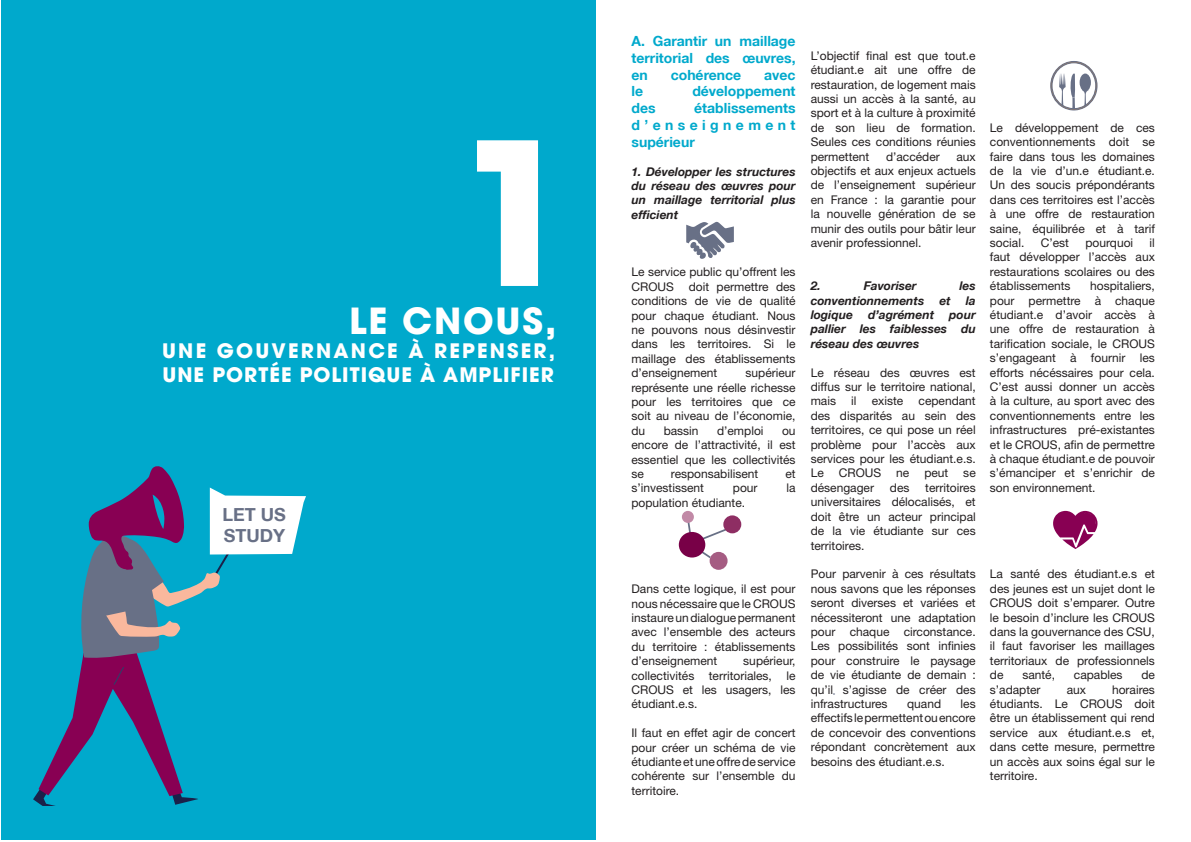
<style>
.page{position:relative;width:1191px;height:842px;background:#fff}
.page>*{position:absolute;margin:0;border:0;box-sizing:border-box;transform-origin:0 0}
.t1{font:700 36px "Avant Garde LT";letter-spacing:.05em;color:#fff}
.t2{font:700 20px/24px "Avant Garde LT";letter-spacing:.05em;color:#fff}
.t3{font:700 18px/21.6px "Helvetica Neue LT";color:#687086}
.t4{font:700 14px/16.8px "Helvetica Neue LT";color:#00a9cc;text-align:justify}
.t5{font:12px/14.4px "Helvetica Neue";color:#231f20;text-align:justify}
.t6{font:italic 700 12px/14.4px "Helvetica Neue LT";color:#231f20;text-align:justify}
</style>
<div class="page">
<div style="left:1px;top:0;width:594px;height:840px;background:#00a9cc"></div>
<svg style="left:477px;top:140px;width:61px;height:146px"></svg>
<svg style="left:33px;top:466px;width:273px;height:340px"></svg>
<svg style="left:1053px;top:511px;width:44px;height:38px"></svg>
<svg style="left:1050px;top:61px;width:48px;height:50px"></svg>
<svg style="left:686px;top:221px;width:48px;height:38px"></svg>
<svg style="left:686px;top:519px;width:43px;height:41px"></svg>
<div style="left:709px;top:552px;width:18px;height:18px;background:#a55c82;border-radius:50%"></div>
<div style="left:679px;top:532px;width:26px;height:25px;background:#780047;border-radius:50%"></div>
<div style="left:723px;top:515px;width:18px;height:18px;background:#8e2e63;border-radius:50%"></div>
<div style="left:682px;top:511px;width:12px;height:12px;background:#c189a6;border-radius:50%"></div>
<h1 class="t1" style="left:349px;top:298px;width:209px">LE CNOUS,</h1>
<h2 class="t2" style="left:162px;top:339px;width:394px">UNE GOUVERNANCE À REPENSER,<br>UNE PORTÉE POLITIQUE À AMPLIFIER</h2>
<h3 class="t3" style="left:222px;top:503px;width:65px">LET US<br>STUDY</h3>
<p class="t4" style="left:631px;top:32px;width:166px">A. Garantir un maillage territorial des œuvres, en</p>
<p class="t4" style="left:670px;top:66px;width:72px">cohérence</p>
<p class="t4" style="left:764px;top:66px;width:33px">avec</p>
<p class="t4" style="left:631px;top:83px;width:13px">le</p>
<p class="t4" style="left:692px;top:83px;width:105px">développement</p>
<p class="t4" style="left:631px;top:99px;width:26px">des</p>
<p class="t4" style="left:631px;top:99px;width:165px;text-indent:63px">établissements d’enseignement supérieur</p>
<p class="t6" style="left:631px;top:164px;width:166px">1. Développer les structures du réseau des œuvres pour un maillage territorial plus efficient</p>
<p class="t5" style="left:631px;top:265px;width:166px">Le service public qu’offrent les CROUS doit permettre des conditions de vie de qualité pour chaque étudiant. Nous ne pouvons nous désinvestir dans les territoires. Si le maillage des établissements d’enseignement</p>
<p class="t5" style="left:631px;top:366px;width:166px;text-indent:114px">supérieur représente une réelle richesse pour les territoires que ce soit au niveau de l’économie, du</p>
<p class="t5" style="left:663px;top:423px;width:36px">bassin</p>
<p class="t5" style="left:717px;top:423px;width:48px">d’emploi</p>
<p class="t5" style="left:631px;top:423px;width:166px;text-indent:150px">ou encore de l’attractivité, il est essentiel que les collectivités se</p>
<p class="t5" style="left:671px;top:466px;width:89px">responsabilisent</p>
<p class="t5" style="left:785px;top:466px;width:12px">et</p>
<p class="t5" style="left:631px;top:481px;width:74px">s’investissent</p>
<p class="t5" style="left:733px;top:481px;width:26px">pour</p>
<p class="t5" style="left:786px;top:481px;width:11px">la</p>
<p class="t5" style="left:631px;top:495px;width:115px">population étudiante.</p>
<p class="t5" style="left:631px;top:582px;width:166px">Dans cette logique, il est pour nous nécessaire que le CROUS instaure un dialogue permanent avec l’ensemble des acteurs du territoire : établissements d’enseignement</p>
<p class="t5" style="left:631px;top:654px;width:166px;text-indent:112px">supérieur, collectivités territoriales, le CROUS et les usagers, les étudiant.e.s.</p>
<p class="t5" style="left:631px;top:726px;width:166px">Il faut en effet agir de concert pour créer un schéma de vie étudiante et une offre de service cohérente sur l’ensemble du territoire.</p>
<p class="t5" style="left:810px;top:48px;width:166px">L’objectif final est que tout.e étudiant.e ait une offre de restauration, de logement mais aussi un accès à la santé, au sport et à la culture à proximité de son lieu de formation.<br>Seules ces conditions réunies permettent</p>
<p class="t5" style="left:886px;top:149px;width:55px">d’accéder</p>
<p class="t5" style="left:810px;top:149px;width:166px;text-indent:146px">aux objectifs et aux enjeux actuels de l’enseignement supérieur en France : la garantie pour la nouvelle génération de se munir des outils pour bâtir leur avenir professionnel.</p>
<p class="t6" style="left:810px;top:278px;width:12px">2.</p>
<p class="t6" style="left:863px;top:278px;width:54px">Favoriser</p>
<p class="t6" style="left:959px;top:278px;width:18px">les</p>
<p class="t6" style="left:810px;top:293px;width:115px">conventionnements</p>
<p class="t6" style="left:939px;top:293px;width:13px">et</p>
<p class="t6" style="left:965px;top:293px;width:11px">la</p>
<p class="t6" style="left:810px;top:307px;width:44px">logique</p>
<p class="t6" style="left:868px;top:307px;width:67px">d’agrément</p>
<p class="t6" style="left:810px;top:307px;width:166px;text-indent:139px">pour pallier les faiblesses du réseau des œuvres</p>
<p class="t5" style="left:810px;top:365px;width:166px">Le réseau des œuvres est diffus sur le territoire national, mais</p>
<p class="t5" style="left:810px;top:394px;width:166px;text-indent:108px">cependant des disparités au sein des territoires, ce qui pose un réel problème pour l’accès aux services pour les étudiant.e.s.<br>Le CROUS ne peut se désengager</p>
<p class="t5" style="left:851px;top:394px;width:7px">il</p>
<p class="t5" style="left:872px;top:394px;width:33px">existe</p>
<p class="t5" style="left:810px;top:480px;width:166px;text-indent:115px">territoires universitaires délocalisés, et doit être un acteur principal de la vie étudiante sur ces territoires.</p>
<p class="t5" style="left:810px;top:567px;width:166px">Pour parvenir à ces résultats nous savons que les réponses seront diverses et variées et nécessiteront une adaptation pour chaque circonstance.<br>Les possibilités sont infinies pour construire le paysage de vie étudiante de demain : qu’il s’agisse de créer des infrastructures</p>
<p class="t5" style="left:890px;top:480px;width:21px">des</p>
<p class="t5" style="left:810px;top:696px;width:166px;text-indent:150px">les effectifs le permettent ou encore de concevoir des conventions répondant concrètement aux besoins des étudiant.e.s.</p>
<p class="t5" style="left:907px;top:696px;width:36px">quand</p>
<p class="t5" style="left:990px;top:120px;width:166px">Le développement de ces conventionnements doit se faire dans tous les domaines de la vie d’un.e étudiant.e.<br>Un des soucis prépondérants dans ces territoires est l’accès à une offre de restauration saine, équilibrée et à tarif social.</p>
<p class="t5" style="left:1040px;top:235px;width:30px">C’est</p>
<p class="t5" style="left:1085px;top:235px;width:49px">pourquoi</p>
<p class="t5" style="left:990px;top:235px;width:166px;text-indent:160px">il faut développer l’accès aux restaurations scolaires ou des établissements</p>
<p class="t5" style="left:990px;top:279px;width:166px;text-indent:100px">hospitaliers, pour permettre à chaque étudiant.e d’avoir accès à une offre de restauration à tarification sociale, le CROUS s’engageant à fournir les efforts nécéssaires pour cela.<br>C’est aussi donner un accès à la culture, au sport avec des conventionnements entre les infrastructures pré-existantes et le CROUS, afin de permettre à chaque étudiant.e de pouvoir s’émanciper et s’enrichir de son environnement.</p>
<p class="t5" style="left:990px;top:567px;width:166px">La santé des étudiant.e.s et des jeunes est un sujet dont le CROUS doit s’emparer. Outre le besoin d’inclure les CROUS dans la gouvernance des CSU, il faut favoriser les maillages territoriaux de professionnels de</p>
<p class="t5" style="left:1022px;top:667px;width:34px">santé,</p>
<p class="t5" style="left:1073px;top:667px;width:50px">capables</p>
<p class="t5" style="left:1141px;top:667px;width:15px">de</p>
<p class="t5" style="left:990px;top:682px;width:52px">s’adapter</p>
<p class="t5" style="left:1066px;top:682px;width:21px">aux</p>
<p class="t5" style="left:990px;top:682px;width:166px;text-indent:122px">horaires étudiants. Le CROUS doit être un établissement qui rend service aux étudiant.e.s et, dans cette mesure, permettre un accès aux soins égal sur le territoire.</p>
</div>
